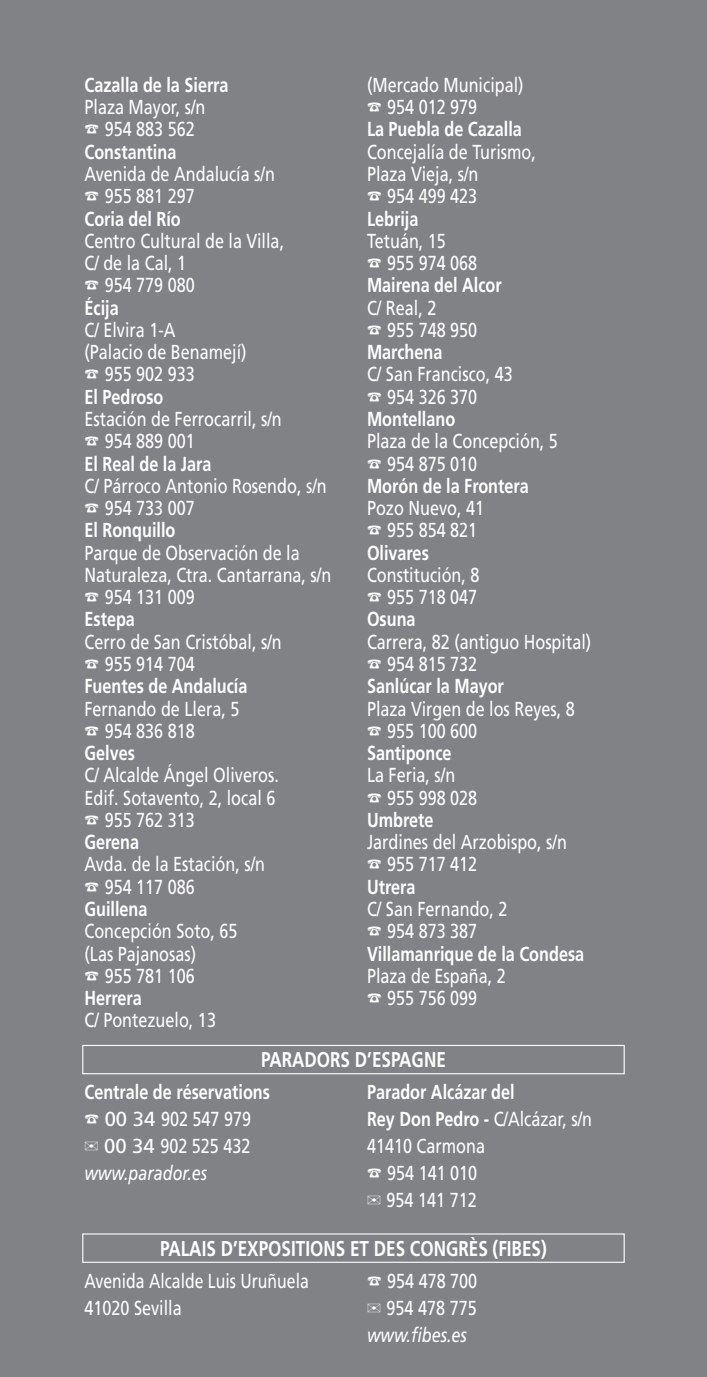
<style>
.page{position:relative;width:707px;height:1377px;background:#fff}
.page>*{position:absolute;margin:0;border:0;box-sizing:border-box;transform-origin:0 0}
.t1{font:700 21.38px "Frutiger";color:#fff;scale:.8 1}
.t2{font:20.25px/22.3px "Frutiger";color:#fff;scale:.8 1}
.t3{font:20.25px/27px "Frutiger";color:#fff}
.t4{font:20.25px/27px "Frutiger";color:#fff;scale:.78 1}
.t5{font:700 20.25px "Frutiger";color:#fff;scale:.8 1}
.s1{font-weight:700}
.s2{font-style:italic}
</style>
<div class="page">
<div style="left:0;top:0;width:706px;height:1377px;background:#808285"></div>
<div style="left:82px;top:1045px;width:542px;height:29px;border:1px solid #fff"></div>
<div style="left:82px;top:1233px;width:542px;height:30px;border:1px solid #fff"></div>
<p class="t5" style="left:84px;top:77px;width:182px">Cazalla de la Sierra</p>
<p class="t2" style="left:84px;top:98px;width:153px">Plaza Mayor, s/n ☎ 954 883 562<br><span class="s1">Constantina</span></p>
<p class="t2" style="left:84px;top:164px;width:239px">Avenida de Andalucía s/n ☎ 955 881 297<br><span class="s1">Coria del Río</span></p>
<p class="t2" style="left:84px;top:231px;width:251px">Centro Cultural de la Villa,<br>C/ de la Cal, 1<br>☎ 954 779 080<br><span class="s1">Écija</span></p>
<p class="t2" style="left:84px;top:320px;width:204px">C/ Elvira 1-A<br>(Palacio de Benamejí) ☎ 955 902 933<br><span class="s1">El Pedroso</span></p>
<p class="t2" style="left:84px;top:409px;width:248px">Estación de Ferrocarril, s/n ☎ 954 889 001<br><span class="s1">El Real de la Jara</span></p>
<p class="t2" style="left:84px;top:476px;width:304px">C/ Párroco Antonio Rosendo, s/n ☎ 954 733 007<br><span class="s1">El Ronquillo</span></p>
<p class="t2" style="left:84px;top:543px;width:310px">Parque de Observación de la<br>Naturaleza, Ctra. Cantarrana, s/n ☎ 954 131 009<br><span class="s1">Estepa</span></p>
<p class="t2" style="left:84px;top:632px;width:248px">Cerro de San Cristóbal, s/n ☎ 955 914 704<br><span class="s1">Fuentes de Andalucía</span></p>
<p class="t2" style="left:84px;top:699px;width:195px">Fernando de Llera, 5 ☎ 954 836 818<br><span class="s1">Gelves</span></p>
<p class="t2" style="left:84px;top:766px;width:245px">C/ Alcalde Ángel Oliveros.<br>Edif. Sotavento, 2, local 6 ☎ 955 762 313<br><span class="s1">Gerena</span></p>
<p class="t2" style="left:84px;top:855px;width:227px">Avda. de la Estación, s/n ☎ 954 117 086<br><span class="s1">Guillena</span></p>
<p class="t2" style="left:84px;top:922px;width:193px">Concepción Soto, 65 (Las Pajanosas)<br>☎ 955 781 106<br><span class="s1">Herrera</span></p>
<p class="t2" style="left:84px;top:1011px;width:166px">C/ Pontezuelo, 13</p>
<p class="t2" style="left:367px;top:75px;width:197px">(Mercado Municipal) ☎ 954 012 979<br><span class="s1">La Puebla de Cazalla</span></p>
<p class="t2" style="left:367px;top:142px;width:213px">Concejalía de Turismo,<br>Plaza Vieja, s/n<br>☎ 954 499 423<br><span class="s1">Lebrija</span></p>
<p class="t2" style="left:367px;top:231px;width:170px">Tetuán, 15<br>☎ 955 974 068<br><span class="s1">Mairena del Alcor</span></p>
<p class="t2" style="left:367px;top:298px;width:139px">C/ Real, 2<br>☎ 955 748 950<br><span class="s1">Marchena</span></p>
<p class="t2" style="left:367px;top:365px;width:184px">C/ San Francisco, 43 ☎ 954 326 370<br><span class="s1">Montellano</span></p>
<p class="t2" style="left:367px;top:432px;width:240px">Plaza de la Concepción, 5 ☎ 954 875 010<br><span class="s1">Morón de la Frontera</span></p>
<p class="t2" style="left:367px;top:498px;width:148px">Pozo Nuevo, 41 ☎ 955 854 821<br><span class="s1">Olivares</span></p>
<p class="t2" style="left:367px;top:565px;width:142px;text-align:justify">Constitución, 8 ☎ 955 718 047<br><span class="s1">Osuna</span></p>
<p class="t2" style="left:367px;top:632px;width:282px">Carrera, 82 (antiguo Hospital) ☎ 954 815 732<br><span class="s1">Sanlúcar la Mayor</span></p>
<p class="t2" style="left:367px;top:699px;width:261px">Plaza Virgen de los Reyes, 8 ☎ 955 100 600<br><span class="s1">Santiponce</span></p>
<p class="t2" style="left:367px;top:766px;width:139px">La Feria, s/n<br>☎ 955 998 028<br><span class="s1">Umbrete</span></p>
<p class="t2" style="left:367px;top:833px;width:251px">Jardines del Arzobispo, s/n ☎ 955 717 412<br><span class="s1">Utrera</span></p>
<p class="t2" style="left:367px;top:899px;width:273px">C/ San Fernando, 2<br>☎ 954 873 387<br><span class="s1">Villamanrique de la Condesa</span></p>
<p class="t2" style="left:367px;top:966px;width:175px">Plaza de España, 2 ☎ 955 756 099</p>
<p class="t1" style="left:261px;top:1051px;width:232px">PARADORS D’ESPAGNE</p>
<p class="t3" style="left:84px;top:1080px;width:187px"><span class="s1">Centrale de réservations </span>☎ 00 34 902 547 979 ✉ 00 34 902 525 432 <span class="s2">www.parador.es</span></p>
<p class="t2" style="left:367px;top:1080px;width:283px;line-height:27px"><span class="s1">Parador Alcázar del<br>Rey Don Pedro -</span> C/Alcázar, s/n<br>41410 Carmona<br>☎ 954 141 010<br>✉ 954 141 712</p>
<p class="t1" style="left:160px;top:1240px;width:484px">PALAIS D’EXPOSITIONS ET DES CONGRÈS (FIBES)</p>
<p class="t4" style="left:84px;top:1269px;width:289px">Avenida Alcalde Luis Uruñuela<br>41020 Sevilla</p>
<p class="t2" style="left:367px;top:1269px;width:139px;line-height:27px;text-align:justify">☎ 954 478 700 ✉ 954 478 775 <span class="s2">www.fibes.es</span></p>
</div>
